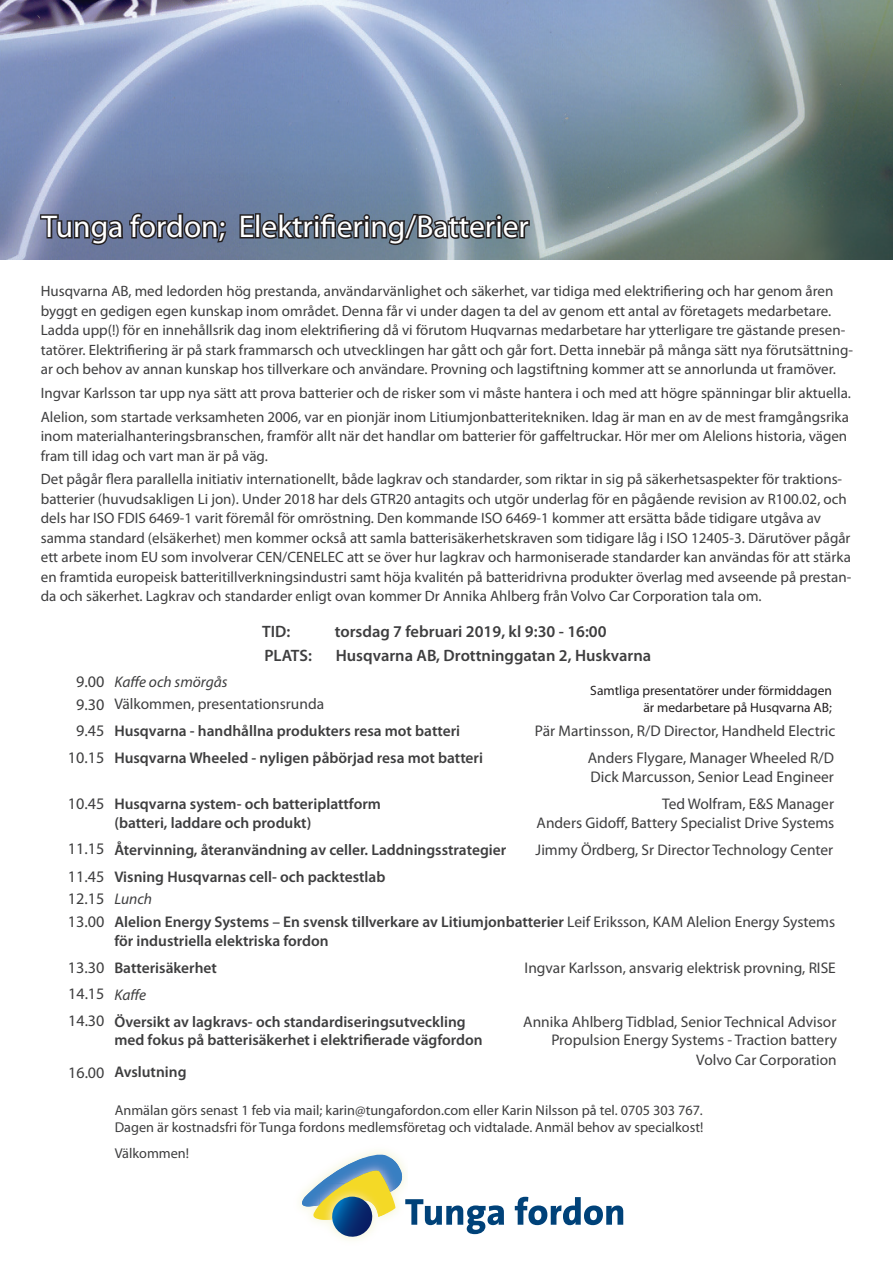
<style>
.page{position:relative;width:893px;height:1263px;background:#fff}
.page>*{position:absolute;margin:0;border:0;box-sizing:border-box;transform-origin:0 0}
.t1{font:31.5px "Myriad Pro";color:#fff}
.t2{font:600 16.5px "Myriad Pro";color:#3e3e3f}
.t3{font:16.2px "Myriad Pro";color:#3e3e3f}
.t4{font:16.05px "Myriad Pro";color:#3e3e3f}
.t5{font:600 15.45px "Myriad Pro";color:#3e3e3f}
.t6{font:15.45px "Myriad Pro";color:#3e3e3f}
.t7{font:italic 15.45px "Myriad Pro";color:#3e3e3f}
.t8{font:15.3px "Myriad Pro";color:#3e3e3f}
.t9{font:15px/19.5px "Myriad Pro";color:#3e3e3f}
.t10{font:14.25px "Myriad Pro";color:#3e3e3f}
.t11{font:13.5px "Myriad Pro";color:#231f20}
.s1{font-weight:400}
</style>
<div class="page">
<img style="left:0;top:0;width:893px;height:260px">
<svg style="left:39px;top:139px;width:189px;height:121px"></svg>
<svg style="left:238px;top:211px;width:293px;height:49px"></svg>
<svg style="left:300px;top:1151px;width:204px;height:88px"></svg>
<svg style="left:515px;top:1197px;width:108px;height:28px"></svg>
<p class="t1" style="left:42px;top:207px;width:489px">Tunga fordon; Elektrifiering/Batterier</p>
<p class="t9" style="left:41px;top:281px;width:794px">Husqvarna AB, med ledorden hög prestanda, användarvänlighet och säkerhet, var tidiga med elektrifiering och har genom åren byggt en gedigen egen kunskap inom området. Denna får vi under dagen ta del av genom ett antal av företagets medarbetare.</p>
<p class="t9" style="left:41px;top:320px;width:814px">Ladda upp(!) för en innehållsrik dag inom elektrifiering då vi förutom Huqvarnas medarbetare har ytterligare tre gästande presen&shy;tatörer. Elektrifiering är på stark frammarsch och utvecklingen har gått och går fort. Detta innebär på många sätt nya förutsättning&shy;ar och behov av annan kunskap hos tillverkare och användare. Provning och lagstiftning kommer att se annorlunda ut framöver.</p>
<p class="t9" style="left:41px;top:383px;width:812px">Ingvar Karlsson tar upp nya sätt att prova batterier och de risker som vi måste hantera i och med att högre spänningar blir aktuella.</p>
<p class="t9" style="left:41px;top:407px;width:810px">Alelion, som startade verksamheten 2006, var en pionjär inom Litiumjonbatteritekniken. Idag är man en av de mest framgångsrika inom materialhanteringsbranschen, framför allt när det handlar om batterier för gaffeltruckar. Hör mer om Alelions historia, vägen fram till idag och vart man är på väg.</p>
<p class="t9" style="left:41px;top:469px;width:812px">Det pågår flera parallella initiativ internationellt, både lagkrav och standarder, som riktar in sig på säkerhetsaspekter för traktions&shy;batterier (huvudsakligen Li jon). Under 2018 har dels GTR20 antagits och utgör underlag för en pågående revision av R100.02, och dels har ISO FDIS 6469-1 varit föremål för omröstning. Den kommande ISO 6469-1 kommer att ersätta både tidigare utgåva av samma standard (elsäkerhet) men kommer också att samla batterisäkerhetskraven som tidigare låg i ISO 12405-3. Därutöver pågår ett arbete inom EU som involverar CEN/CENELEC att se över hur lagkrav och harmoniserade standarder kan användas för att stärka en framtida europeisk batteritillverkningsindustri samt höja kvalitén på batteridrivna produkter överlag med avseende på prestan&shy;da och säkerhet. Lagkrav och standarder enligt ovan kommer Dr Annika Ahlberg från Volvo Car Corporation tala om.</p>
<p class="t2" style="left:262px;top:621px;width:30px">TID:</p>
<p class="t2" style="left:335px;top:621px;width:273px">torsdag 7 februari 2019, kl 9:30 - 16:00</p>
<p class="t2" style="left:264px;top:645px;width:49px">PLATS:</p>
<p class="t2" style="left:336px;top:645px;width:317px">Husqvarna AB, Drottninggatan 2, Huskvarna</p>
<p class="t3" style="left:76px;top:672px;width:30px">9.00</p>
<p class="t3" style="left:76px;top:695px;width:30px">9.30</p>
<p class="t3" style="left:76px;top:721px;width:30px">9.45</p>
<p class="t3" style="left:68px;top:748px;width:38px">10.15</p>
<p class="t3" style="left:68px;top:793px;width:38px">10.45</p>
<p class="t3" style="left:68px;top:838px;width:38px">11.15</p>
<p class="t3" style="left:68px;top:866px;width:38px">11.45</p>
<p class="t3" style="left:68px;top:889px;width:38px">12.15</p>
<p class="t3" style="left:68px;top:911px;width:38px">13.00</p>
<p class="t3" style="left:68px;top:957px;width:38px">13.30</p>
<p class="t4" style="left:68px;top:984px;width:38px">14.15</p>
<p class="t4" style="left:68px;top:1011px;width:38px">14.30</p>
<p class="t7" style="left:114px;top:672px;width:115px">Kaffe och smörgås</p>
<p class="t6" style="left:114px;top:695px;width:211px">Välkommen, presentationsrunda</p>
<p class="t5" style="left:114px;top:721px;width:347px">Husqvarna - handhållna produkters resa mot batteri</p>
<p class="t6" style="left:535px;top:722px;width:302px">Pär Martinsson, R/D Director, Handheld Electric</p>
<p class="t5" style="left:114px;top:748px;width:370px">Husqvarna Wheeled - nyligen påbörjad resa mot batteri</p>
<p class="t6" style="left:588px;top:749px;width:248px">Anders Flygare, Manager Wheeled R/D</p>
<p class="t6" style="left:591px;top:767px;width:245px">Dick Marcusson, Senior Lead Engineer</p>
<p class="t5" style="left:114px;top:794px;width:268px">Husqvarna system- och batteriplattform</p>
<p class="t6" style="left:662px;top:794px;width:173px">Ted Wolfram, E&amp;S Manager</p>
<p class="t5" style="left:114px;top:812px;width:198px">(batteri, laddare och produkt)</p>
<p class="t6" style="left:537px;top:813px;width:299px">Anders Gidoff, Battery Specialist Drive Systems</p>
<p class="t5" style="left:114px;top:839px;width:393px">Återvinning, återanvändning av celler. Laddningsstrategier</p>
<p class="t6" style="left:536px;top:840px;width:299px">Jimmy Ördberg, Sr Director Technology Center</p>
<p class="t5" style="left:114px;top:866px;width:272px">Visning Husqvarnas cell- och packtestlab</p>
<p class="t7" style="left:114px;top:890px;width:39px">Lunch</p>
<p class="t5" style="left:114px;top:912px;width:722px">Alelion Energy Systems – En svensk tillverkare av Litiumjonbatterier <span class="s1">Leif Eriksson, KAM Alelion Energy Systems</span></p>
<p class="t5" style="left:114px;top:931px;width:216px">för industriella elektriska fordon</p>
<p class="t5" style="left:114px;top:958px;width:104px">Batterisäkerhet</p>
<p class="t6" style="left:524px;top:958px;width:313px">Ingvar Karlsson, ansvarig elektrisk provning, RISE</p>
<p class="t7" style="left:114px;top:985px;width:33px">Kaffe</p>
<p class="t5" style="left:114px;top:1012px;width:353px">Översikt av lagkravs- och standardiseringsutveckling</p>
<p class="t6" style="left:523px;top:1012px;width:315px">Annika Ahlberg Tidblad, Senior Technical Advisor</p>
<p class="t5" style="left:114px;top:1030px;width:370px">med fokus på batterisäkerhet i elektrifierade vägfordon</p>
<p class="t6" style="left:551px;top:1030px;width:287px">Propulsion Energy Systems - Traction battery</p>
<p class="t5" style="left:114px;top:1061px;width:74px">Avslutning</p>
<p class="t11" style="left:590px;top:682px;width:243px">Samtliga presentatörer under förmiddagen</p>
<p class="t11" style="left:643px;top:699px;width:190px">är medarbetare på Husqvarna AB;</p>
<p class="t8" style="left:696px;top:1050px;width:142px">Volvo Car Corporation</p>
<p class="t4" style="left:68px;top:1062px;width:38px">16.00</p>
<p class="t10" style="left:115px;top:1102px;width:590px">Anmälan görs senast 1 feb via mail; karin@tungafordon.com eller Karin Nilsson på tel. 0705 303 767.</p>
<p class="t10" style="left:115px;top:1119px;width:590px">Dagen är kostnadsfri för Tunga fordons medlemsföretag och vidtalade. Anmäl behov av specialkost!</p>
<p class="t10" style="left:115px;top:1144px;width:76px">Välkommen!</p>
</div>
